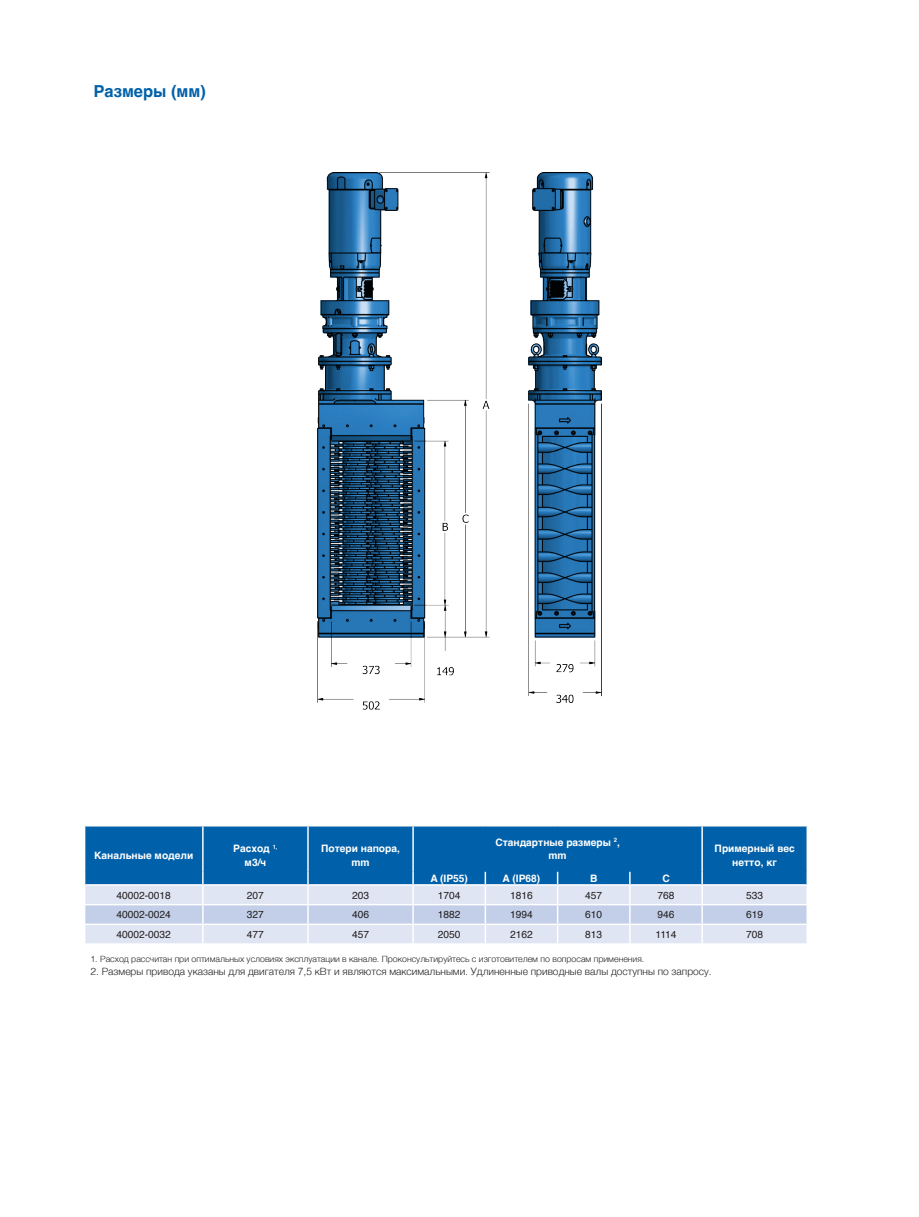
<style>
.page{position:relative;width:919px;height:1217px;background:#fff}
.page>*{position:absolute;margin:0;border:0;box-sizing:border-box;transform-origin:0 0}
.Subtitle{font:700 16.5px "Helvetica";color:#0060a9}
.Table_text{font:300 10.2px "Helvetica";color:#231f20}
.Table_text-2{font:700 10.2px "Helvetica";color:#fff}
.Table_text-3{font:10.2px "Helvetica";color:#231f20}
.Table_text-4{font:300 8.7px "Helvetica";color:#231f20}
</style>
<div class="page">
<img style="left:318px;top:173px;width:283px;height:537px">
<svg style="left:84px;top:825px;width:723px;height:118px;background:#70a2ce"></svg>
<p class="Subtitle" style="left:94px;top:78px;width:114px">Размеры (мм)</p>
<p class="Table_text-2" style="left:94px;top:847px;width:101px">Канальные модели</p>
<p class="Table_text-2" style="left:233px;top:840px;width:46px">Расход <sup>1,</sup></p>
<p class="Table_text-2" style="left:244px;top:853px;width:23px">м3/ч</p>
<p class="Table_text-2" style="left:321px;top:840px;width:80px">Потери напора,</p>
<p class="Table_text-2" style="left:351px;top:853px;width:20px">mm</p>
<p class="Table_text-2" style="left:495px;top:833px;width:126px">Стандартные размеры <sup>2</sup>,</p>
<p class="Table_text-2" style="left:548px;top:847px;width:20px">mm</p>
<p class="Table_text-2" style="left:430px;top:869px;width:39px">A (IP55)</p>
<p class="Table_text-2" style="left:502px;top:869px;width:39px">A (IP68)</p>
<p class="Table_text-2" style="left:590px;top:869px;width:9px">B</p>
<p class="Table_text-2" style="left:662px;top:869px;width:9px">C</p>
<p class="Table_text-2" style="left:714px;top:840px;width:82px">Примерный вес</p>
<p class="Table_text-2" style="left:732px;top:853px;width:46px">нетто, кг</p>
<p class="Table_text-3" style="left:116px;top:886px;width:56px">40002-0018</p>
<p class="Table_text-3" style="left:247px;top:886px;width:19px">207</p>
<p class="Table_text-3" style="left:352px;top:886px;width:19px">203</p>
<p class="Table_text-3" style="left:438px;top:886px;width:24px">1704</p>
<p class="Table_text-3" style="left:510px;top:886px;width:24px">1816</p>
<p class="Table_text-3" style="left:585px;top:886px;width:19px">457</p>
<p class="Table_text-3" style="left:657px;top:886px;width:19px">768</p>
<p class="Table_text-3" style="left:746px;top:886px;width:19px">533</p>
<p class="Table_text-3" style="left:116px;top:906px;width:56px">40002-0024</p>
<p class="Table_text-3" style="left:247px;top:906px;width:19px">327</p>
<p class="Table_text-3" style="left:352px;top:906px;width:19px">406</p>
<p class="Table_text-3" style="left:438px;top:906px;width:24px">1882</p>
<p class="Table_text-3" style="left:510px;top:906px;width:24px">1994</p>
<p class="Table_text-3" style="left:585px;top:906px;width:19px">610</p>
<p class="Table_text-3" style="left:657px;top:906px;width:19px">946</p>
<p class="Table_text-3" style="left:746px;top:906px;width:19px">619</p>
<p class="Table_text-3" style="left:116px;top:926px;width:56px">40002-0032</p>
<p class="Table_text-3" style="left:247px;top:926px;width:19px">477</p>
<p class="Table_text-3" style="left:352px;top:926px;width:19px">457</p>
<p class="Table_text-3" style="left:438px;top:926px;width:24px">2050</p>
<p class="Table_text-3" style="left:510px;top:926px;width:24px">2162</p>
<p class="Table_text-3" style="left:585px;top:926px;width:19px">813</p>
<p class="Table_text-3" style="left:655px;top:926px;width:23px">1114</p>
<p class="Table_text-3" style="left:746px;top:926px;width:19px">708</p>
<p class="Table_text-4" style="left:90px;top:951px;width:555px">1. Расход рассчитан при оптимальных условиях эксплуатации в канале. Проконсультируйтесь с изготовителем по вопросам применения.</p>
<p class="Table_text" style="left:90px;top:962px;width:622px">2. Размеры привода указаны для двигателя 7,5 кВт и являются максимальными. Удлиненные приводные валы доступны по запросу.</p>
</div>
